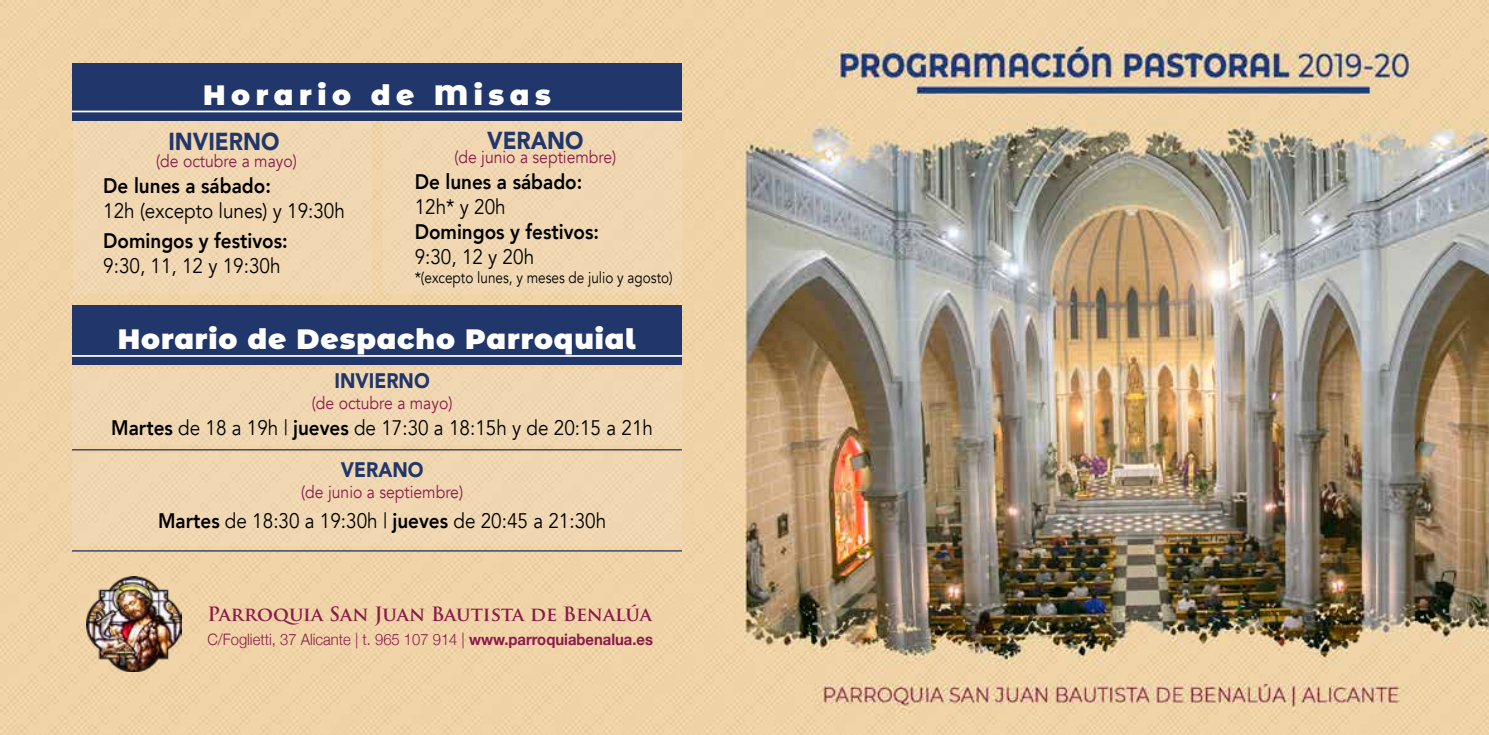
<style>
.page{position:relative;width:1489px;height:735px;background:#fff}
.page>*{position:absolute;margin:0;border:0;box-sizing:border-box;transform-origin:0 0}
.t1{font:900 28px "Montserrat Alternates";letter-spacing:.03em;color:#fff}
.t2{font:900 28px "Montserrat Alternates";letter-spacing:.2em;color:#fff}
.t3{font:900 24.5px "Avenir";color:#21366a;scale:.9 1}
.t4{font:21px/42px "Avenir";color:#000;text-align:center;scale:.9 1}
.t5{font:800 21px "Avenir";color:#000;scale:.9 1}
.t6{font:900 21px "Avenir";color:#21366a;scale:.9 1}
.t7{font:700 19.25px "Trajan Pro";color:#8a1b4a}
.t8{font:17.5px "Avenir";color:#8a1b4a;scale:.9 1}
.t9{font:300 15.75px "Helvetica Neue";color:#8a1b4a;scale:.94 1}
.t10{font:15.75px "Avenir";color:#000;scale:.9 1}
.s1{font-weight:800}
.s2{font-weight:900;color:#21366a}
.s3{font-weight:700}
</style>
<div class="page">
<img style="left:0;top:0;width:1488px;height:734px">
<div style="left:73px;top:121px;width:298px;height:172px;background:#f1d8b3"></div>
<div style="left:383px;top:121px;width:299px;height:172px;background:#f1d8b3"></div>
<div style="left:72px;top:369px;width:610px;height:76px;background:#f1d8b3"></div>
<div style="left:72px;top:452px;width:610px;height:93px;background:#f1d8b3"></div>
<div style="left:72px;top:63px;width:610px;height:57px;background:#21366a"></div>
<div style="left:72px;top:305px;width:610px;height:60px;background:#21366a"></div>
<hr style="left:72px;top:110px;width:610px;height:2px;background:#fff">
<hr style="left:72px;top:355px;width:610px;height:1px;background:#fff">
<img style="left:86px;top:576px;width:96px;height:95px">
<hr style="left:72px;top:449px;width:610px;height:1px;background:#21366a">
<hr style="left:72px;top:550px;width:610px;height:1px;background:#21366a">
<h1 class="t2" style="left:203px;top:74px;width:349px">Horario de Misas</h1>
<p class="t3" style="left:168px;top:120px;width:125px">INVIERNO</p>
<p class="t8" style="left:156px;top:151px;width:158px">(de octubre a mayo)</p>
<p class="t5" style="left:103px;top:169px;width:188px">De lunes a sábado:</p>
<p class="t4" style="left:103px;top:190px;width:270px">12h (excepto lunes) y 19:30h</p>
<p class="t5" style="left:103px;top:224px;width:206px">Domingos y festivos:</p>
<p class="t4" style="left:103px;top:245px;width:198px">9:30, 11, 12 y 19:30h</p>
<p class="t3" style="left:487px;top:120px;width:109px">VERANO</p>
<p class="t8" style="left:454px;top:147px;width:181px">(de junio a septiembre)</p>
<p class="t5" style="left:414px;top:165px;width:188px">De lunes a sábado:</p>
<p class="t4" style="left:414px;top:186px;width:103px">12h* y 20h</p>
<p class="t5" style="left:414px;top:215px;width:206px">Domingos y festivos:</p>
<p class="t4" style="left:414px;top:236px;width:134px">9:30, 12 y 20h</p>
<p class="t10" style="left:414px;top:268px;width:288px">*(excepto lunes, y meses de julio y agosto)</p>
<h1 class="t1" style="left:118px;top:317px;width:519px">Horario de Despacho Parroquial</h1>
<p class="t6" style="left:334px;top:362px;width:107px">INVIERNO</p>
<p class="t8" style="left:312px;top:392px;width:158px">(de octubre a mayo)</p>
<p class="t4" style="left:111px;top:407px;width:603px"><span class="s1">Martes</span> de 18 a 19h | <span class="s1">jueves</span> de 17:30 a 18:15h y de 20:15 a 21h<br><span class="s2">VERANO</span></p>
<p class="t8" style="left:301px;top:481px;width:181px">(de junio a septiembre)</p>
<p class="t4" style="left:158px;top:500px;width:499px"><span class="s1">Martes</span> de 18:30 a 19:30h | <span class="s1">jueves</span> de 20:45 a 21:30h</p>
<p class="t7" style="left:207px;top:601px;width:446px">Parroquia San Juan Bautista de Benalúa</p>
<p class="t9" style="left:207px;top:626px;width:475px">C/Foglietti, 37 Alicante | t. 965 107 914 | <span class="s3">www.parroquiabenalua.es</span></p>
</div>
